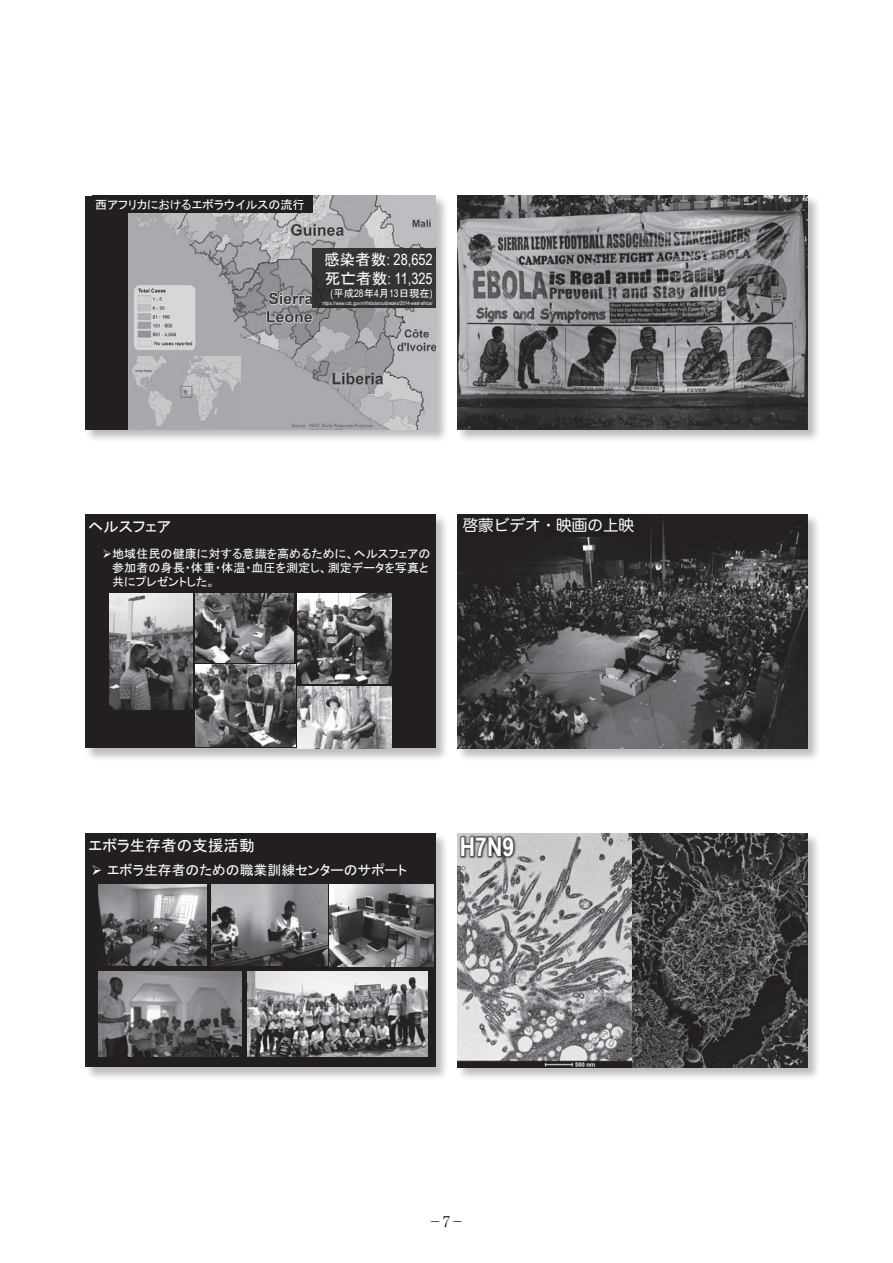
<style>
.page{position:relative;width:893px;height:1263px;background:#fff}
.page>*{position:absolute;margin:0;border:0;box-sizing:border-box;transform-origin:0 0}
.t1{font:700 25.95px "Arial Narrow";color:#fff}
.t2{font:15.6px/18.8px "Arial Narrow";color:#fff}
.t3{font:15.6px "MS P Gothic";color:#fff}
.t4{font:15.6px "Hira Maru Pro N W4";color:#fff}
.t5{font:14.85px "Ryumin Pr 6";color:#231f20}
.t6{font:13.95px "MS P Gothic";color:#fff}
.t7{font:12.15px/14.2px "MS P Gothic";color:#fff}
.t8{font:10.35px "Arial Narrow";color:#fff}
.t9{font:7.8px "Calibri";color:#919396}
.t10{font:5.25px "Arial Narrow";letter-spacing:.005em;color:#fff}
.s1{font-family:"MS P Gothic"}
</style>
<div class="page">
<div style="left:85px;top:195px;width:364px;height:248px;background:#231f20;opacity:.3"></div>
<div style="left:85px;top:196px;width:351px;height:233px;background:#231f20"></div>
<img style="left:129px;top:196px;width:307px;height:233px">
<img style="left:130px;top:357px;width:111px;height:68px">
<img style="left:134px;top:285px;width:63px;height:65px">
<img style="left:240px;top:409px;width:40px;height:20px">
<div style="left:312px;top:248px;width:124px;height:60px;background:#363335"></div>
<div style="left:92px;top:196px;width:221px;height:17px;background:#231f20"></div>
<div style="left:85px;top:514px;width:364px;height:248px;background:#231f20;opacity:.3"></div>
<div style="left:85px;top:514px;width:351px;height:234px;background:#231f20"></div>
<img style="left:298px;top:594px;width:93px;height:90px">
<img style="left:110px;top:594px;width:83px;height:115px">
<img style="left:195px;top:664px;width:100px;height:83px">
<img style="left:195px;top:594px;width:99px;height:68px">
<img style="left:298px;top:687px;width:93px;height:61px">
<div style="left:85px;top:833px;width:364px;height:248px;background:#231f20;opacity:.3"></div>
<div style="left:85px;top:833px;width:351px;height:234px;background:#231f20"></div>
<img style="left:98px;top:885px;width:108px;height:81px">
<img style="left:98px;top:972px;width:143px;height:84px">
<img style="left:248px;top:972px;width:179px;height:84px">
<img style="left:329px;top:885px;width:104px;height:81px">
<img style="left:211px;top:885px;width:116px;height:81px">
<div style="left:457px;top:195px;width:364px;height:248px;background:#231f20;opacity:.3"></div>
<img style="left:457px;top:196px;width:351px;height:233px">
<div style="left:457px;top:514px;width:364px;height:248px;background:#231f20;opacity:.3"></div>
<img style="left:457px;top:514px;width:351px;height:234px">
<div style="left:460px;top:514px;width:179px;height:23px;background:#231f20"></div>
<div style="left:457px;top:833px;width:364px;height:248px;background:#231f20;opacity:.3"></div>
<img style="left:457px;top:833px;width:175px;height:234px">
<img style="left:632px;top:833px;width:176px;height:234px">
<img style="left:457px;top:833px;width:85px;height:49px">
<img style="left:457px;top:833px;width:39px;height:47px">
<img style="left:496px;top:833px;width:43px;height:47px">
<p class="t7" style="left:95px;top:197px;width:211px">西アフリカにおけるエボラウイルスの流行</p>
<p class="t2" style="left:324px;top:250px;width:110px"><span class="s1">感染者数</span>: 28,652<span class="s1">死亡者数</span>: 11,325</p>
<p class="t8" style="left:331px;top:286px;width:104px">(<span class="s1">平成</span>28<span class="s1">年</span>4<span class="s1">月</span>13<span class="s1">日現在</span>)</p>
<p class="t10" style="left:322px;top:299px;width:112px">https://www.cdc.gov/vhf/ebola/outbreaks/2014-west-africa/</p>
<p class="t9" style="left:422px;top:408px;width:5px">1</p>
<p class="t3" style="left:89px;top:519px;width:84px">ヘルスフェア</p>
<p class="t7" style="left:112px;top:546px;width:320px;text-indent:-10px">➢地域住民の健康に対する意識を高めるために、ヘルスフェアの参加者の身長・体重・体温・血圧を測定し、測定データを写真と共にプレゼントした。</p>
<p class="t4" style="left:463px;top:512px;width:173px">啓蒙ビデオ・映画の上映</p>
<p class="t3" style="left:89px;top:838px;width:168px">エボラ生存者の支援活動</p>
<p class="t6" style="left:92px;top:863px;width:317px">➢ エボラ生存者のための職業訓練センターのサポート</p>
<p class="t1" style="left:460px;top:827px;width:56px">H7N9</p>
<p class="t5" style="left:428px;top:1210px;width:39px">−7−</p>
</div>
